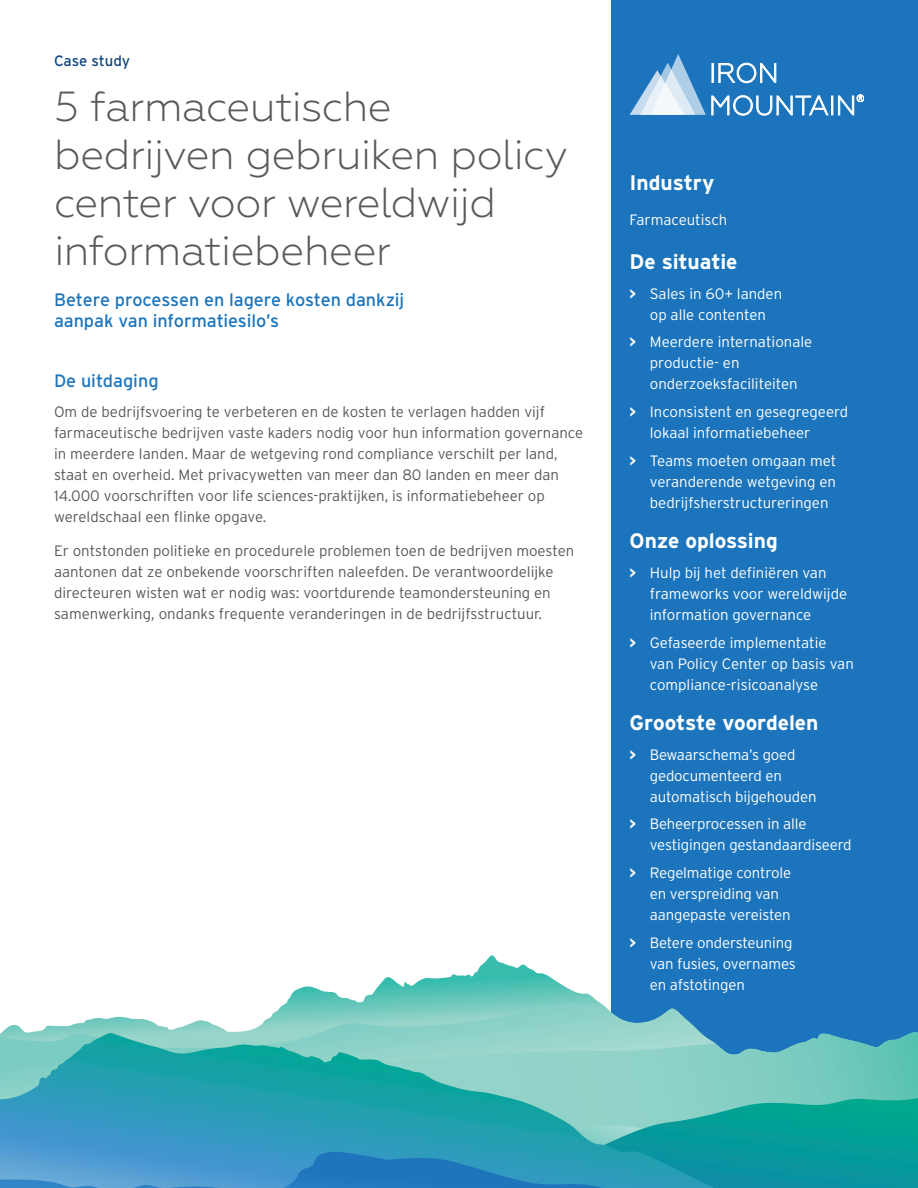
<style>
.page{position:relative;width:918px;height:1188px;background:#fff}
.page>*{position:absolute;margin:0;border:0;box-sizing:border-box;transform-origin:0 0}
.t1{font:300 42px/48px "Geometria";letter-spacing:-.015em;color:#58595b}
.t2{font:700 21px "Interstate";letter-spacing:-.005em;color:#fff}
.t3{font:18px/21px "Interstate";letter-spacing:-.005em;color:#1c75bc}
.t4{font:300 15px/21px "Interstate";color:#58595b}
.t5{font:300 15px/21px "Interstate";letter-spacing:-.01em;color:#fff}
.t6{font:15px "Interstate";letter-spacing:-.01em;color:#14477d}
.s1{font-weight:700}
</style>
<div class="page">
<div style="left:611px;top:0;width:307px;height:1077px;background:#1c75bc"></div>
<svg style="left:630px;top:54px;width:234px;height:61px"></svg>
<svg style="left:286px;top:955px;width:314px;height:48px"></svg>
<svg style="left:1px;top:1003px;width:699px;height:30px"></svg>
<svg style="left:368px;top:1032px;width:550px;height:65px"></svg>
<svg style="left:0;top:1033px;width:715px;height:64px"></svg>
<svg style="left:0;top:1097px;width:918px;height:91px"></svg>
<p class="t6" style="left:54px;top:52px;width:78px">Case study</p>
<h1 class="t1" style="left:54px;top:82px;width:516px">5 farmaceutische bedrijven gebruiken policy center voor wereldwijd informatiebeheer</h1>
<p class="t3" style="left:54px;top:289px;width:352px">Betere processen en lagere kosten dankzij aanpak van informatiesilo’s</p>
<p class="t3" style="left:54px;top:370px;width:106px">De uitdaging</p>
<p class="t4" style="left:54px;top:401px;width:531px">Om de bedrijfsvoering te verbeteren en de kosten te verlagen hadden vijf farmaceutische bedrijven vaste kaders nodig voor hun information governance in meerdere landen. Maar de wetgeving rond compliance verschilt per land, staat en overheid. Met privacywetten van meer dan 80 landen en meer dan 14.000 voorschriften voor life sciences-praktijken, is informatiebeheer op wereldschaal een flinke opgave.</p>
<p class="t4" style="left:54px;top:540px;width:522px">Er ontstonden politieke en procedurele problemen toen de bedrijven moesten aantonen dat ze onbekende voorschriften naleefden. De verantwoordelijke directeuren wisten wat er nodig was: voortdurende teamondersteuning en samenwerking, ondanks frequente veranderingen in de bedrijfsstructuur.</p>
<h2 class="t2" style="left:630px;top:170px;width:87px">Industry</h2>
<p class="t5" style="left:630px;top:209px;width:99px">Farmaceutisch</p>
<h2 class="t2" style="left:630px;top:250px;width:109px">De situatie</h2>
<p class="t5" style="left:630px;top:283px;width:154px;text-align:center"><span class="s1">&gt;</span> Sales in 60+ landen op alle contenten</p>
<p class="t5" style="left:650px;top:331px;width:164px;text-indent:-20px"><span class="s1">&gt;</span> Meerdere internationale productie- en onderzoeksfaciliteiten</p>
<p class="t5" style="left:650px;top:401px;width:200px;text-indent:-20px"><span class="s1">&gt;</span> Inconsistent en gesegregeerd lokaal informatiebeheer</p>
<p class="t5" style="left:650px;top:450px;width:188px;text-align:justify;text-indent:-20px"><span class="s1">&gt;</span> Teams moeten omgaan met veranderende wetgeving en bedrijfsherstructureringen</p>
<h2 class="t2" style="left:630px;top:529px;width:150px">Onze oplossing</h2>
<p class="t5" style="left:650px;top:562px;width:199px;text-indent:-20px"><span class="s1">&gt;</span> Hulp bij het definiëren van frameworks voor wereldwijde information governance</p>
<p class="t5" style="left:650px;top:632px;width:205px;text-indent:-20px"><span class="s1">&gt;</span> Gefaseerde implementatie van Policy Center op basis van compliance-risicoanalyse</p>
<h2 class="t2" style="left:630px;top:711px;width:190px">Grootste voordelen</h2>
<p class="t5" style="left:650px;top:744px;width:168px;text-indent:-20px"><span class="s1">&gt;</span> Bewaarschema’s goed gedocumenteerd en automatisch bijgehouden</p>
<p class="t5" style="left:650px;top:813px;width:203px;text-indent:-20px"><span class="s1">&gt;</span> Beheerprocessen in alle vestigingen gestandaardiseerd</p>
<p class="t5" style="left:650px;top:862px;width:143px;text-indent:-20px"><span class="s1">&gt;</span> Regelmatige controle en verspreiding van aangepaste vereisten</p>
<p class="t5" style="left:650px;top:932px;width:148px;text-indent:-20px"><span class="s1">&gt;</span> Betere ondersteuning van fusies, overnames en afstotingen</p>
</div>
